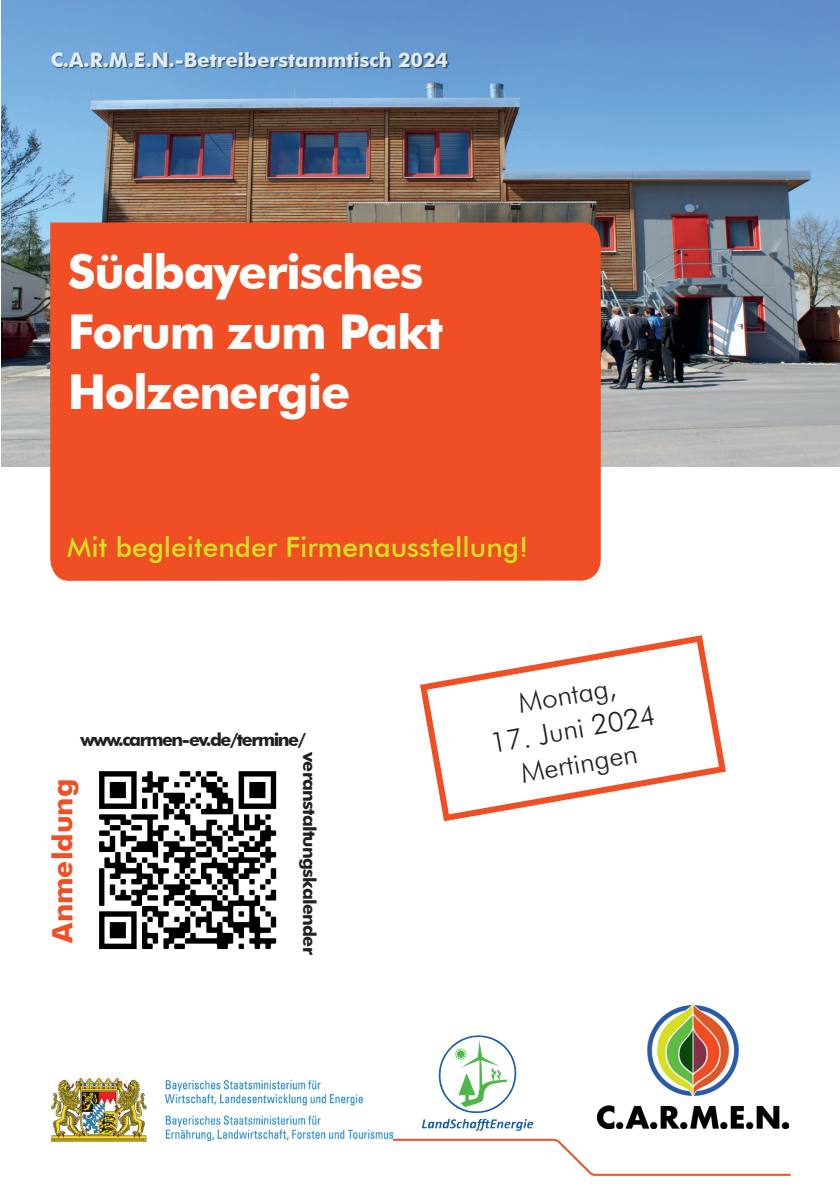
<style>
.page{position:relative;width:840px;height:1191px;background:#fff}
.page>*{position:absolute;margin:0;border:0;box-sizing:border-box;transform-origin:0 0}
.t1{font:700 48px/60px "Futura BT";letter-spacing:-.03em;color:#fff}
.t2{font:500 28px "Futura BT";color:#d6df21}
.t3{font:300 28px/34.4px "Futura BT";color:#231f20;text-align:center}
.t4{font:700 28px "Futura BT";color:#f04e24}
.t5{font:700 20px "Futura BT";color:#fff}
.t6{font:700 18px "Futura BT";letter-spacing:-.08em;color:#231f20}
.t7{font:700 18px "Futura BT";letter-spacing:-.04em;color:#231f20}
</style>
<div class="page">
<img style="left:1px;top:0;width:838px;height:466px">
<div style="left:50px;top:222px;width:550px;height:359px;background:#f04e24"></div>
<svg style="left:51px;top:1137px;width:740px;height:39px"></svg>
<div style="left:52px;top:53px;width:397px;height:16px;background:#231f20;opacity:.75"></div>
<img style="left:597px;top:1005px;width:190px;height:123px">
<img style="left:52px;top:1078px;width:340px;height:63px">
<svg style="left:420px;top:635px;width:306px;height:187px"></svg>
<img style="left:99px;top:771px;width:178px;height:179px">
<img style="left:422px;top:1035px;width:112px;height:96px">
<p class="t5" style="left:50px;top:47px;width:399px">C.A.R.M.E.N.-Betreiberstammtisch 2024</p>
<p class="t1" style="left:68px;top:241px;width:377px">Südbayerisches<br>Forum zum Pakt<br>Holzenergie</p>
<p class="t2" style="left:67px;top:530px;width:462px">Mit begleitender Firmenausstellung!</p>
<p class="t6" style="left:80px;top:728px;width:227px">www.carmen-ev.de/termine/</p>
<p class="t7" style="left:320px;top:752px;width:204px;rotate:90deg">veranstaltungskalender</p>
<p class="t4" style="left:45px;top:942px;width:165px;rotate:-90deg">Anmeldung</p>
<p class="t3" style="left:515px;top:686px;width:100px;rotate:-10deg">Montag,</p>
<p class="t3" style="left:487px;top:726px;width:169px;rotate:-10deg">17. Juni 2024<br>Mertingen</p>
</div>
